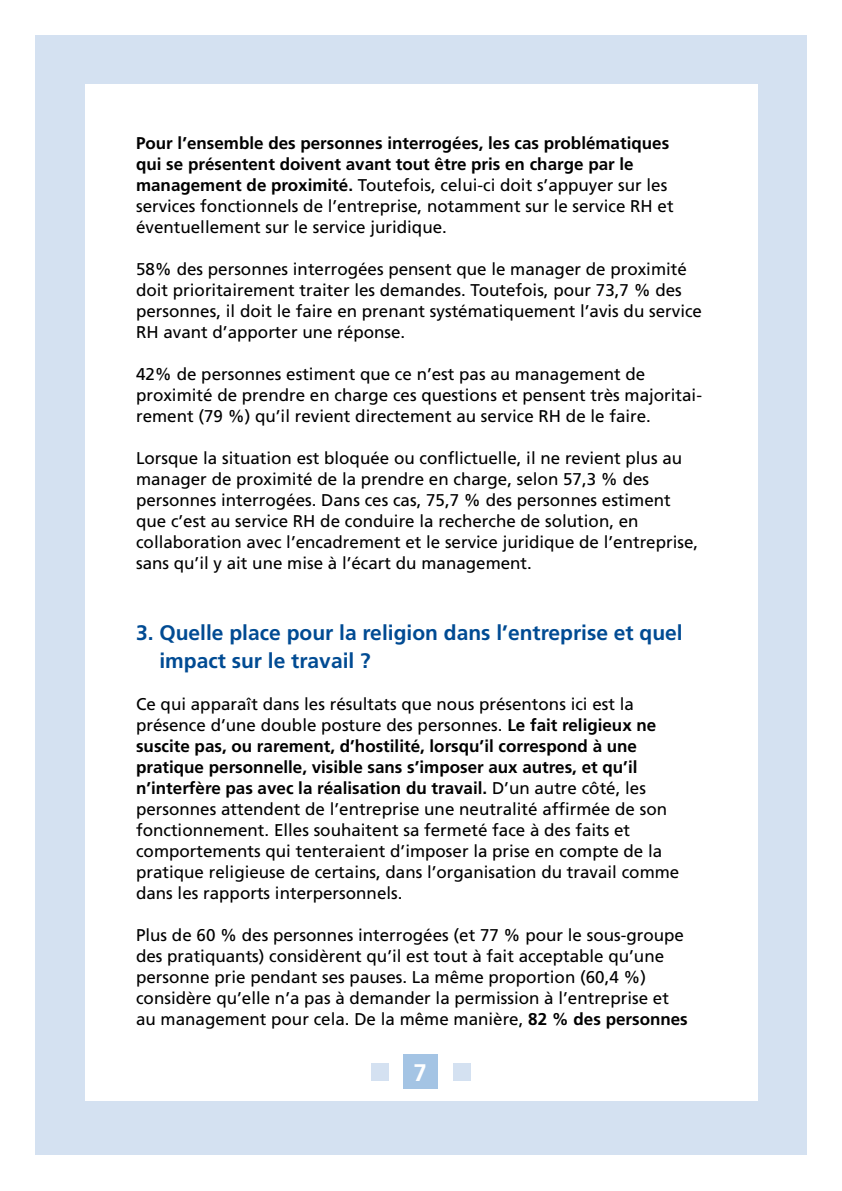
<style>
.page{position:relative;width:842px;height:1191px;background:#fff}
.page>*{position:absolute;margin:0;border:0;box-sizing:border-box;transform-origin:0 0}
.t1{font:700 24px "Frutiger";color:#fff}
.t2{font:700 21px/28px "Frutiger";color:#004b93}
.t3{font:17px/21px "Frutiger";color:#000}
.s1{font-weight:700}
</style>
<div class="page">
<div style="left:35px;top:35px;width:771px;height:1120px;background:#d4e1f1"></div>
<div style="left:85px;top:85px;width:672px;height:1015px;background:#fff"></div>
<div style="left:454px;top:1063px;width:17px;height:17px;background:#d4e1f1"></div>
<div style="left:371px;top:1063px;width:17px;height:17px;background:#d4e1f1"></div>
<div style="left:404px;top:1054px;width:34px;height:35px;background:#a4c4e4"></div>
<p class="t3" style="left:136px;top:133px;width:539px"><span class="s1">Pour l’ensemble des personnes interrogées, les cas problématiques qui se présentent doivent avant tout être pris en charge par le management de proximité.</span> Toutefois, celui-ci doit s’appuyer sur les services fonctionnels de l’entreprise, notamment sur le service RH et éventuellement sur le service juridique.</p>
<p class="t3" style="left:136px;top:259px;width:567px">58% des personnes interrogées pensent que le manager de proximité doit prioritairement traiter les demandes. Toutefois, pour 73,7 % des personnes, il doit le faire en prenant systématiquement l’avis du service RH avant d’apporter une réponse.</p>
<p class="t3" style="left:136px;top:364px;width:567px">42% de personnes estiment que ce n’est pas au management de proximité de prendre en charge ces questions et pensent très majoritai&shy;rement (79 %) qu’il revient directement au service RH de le faire.</p>
<p class="t3" style="left:136px;top:448px;width:564px">Lorsque la situation est bloquée ou conflictuelle, il ne revient plus au manager de proximité de la prendre en charge, selon 57,3 % des personnes interrogées. Dans ces cas, 75,7 % des personnes estiment que c’est au service RH de conduire la recherche de solution, en collaboration avec l’encadrement et le service juridique de l’entreprise, sans qu’il y ait une mise à l’écart du management.</p>
<p class="t2" style="left:159px;top:618px;width:525px;text-indent:-23px">3. Quelle place pour la religion dans l’entreprise et quel impact sur le travail ?</p>
<p class="t3" style="left:136px;top:693px;width:545px">Ce qui apparaît dans les résultats que nous présentons ici est la présence d’une double posture des personnes. <span class="s1">Le fait religieux ne suscite pas, ou rarement, d’hostilité, lorsqu’il correspond à une pratique personnelle, visible sans s’imposer aux autres, et qu’il n’interfère pas avec la réalisation du travail.</span> D’un autre côté, les personnes attendent de l’entreprise une neutralité affirmée de son fonctionnement. Elles souhaitent sa fermeté face à des faits et comportements qui tenteraient d’imposer la prise en compte de la pratique religieuse de certains, dans l’organisation du travail comme dans les rapports interpersonnels.</p>
<p class="t3" style="left:136px;top:924px;width:553px">Plus de 60 % des personnes interrogées (et 77 % pour le sous-groupe des pratiquants) considèrent qu’il est tout à fait acceptable qu’une personne prie pendant ses pauses. La même proportion (60,4 %) considère qu’elle n’a pas à demander la permission à l’entreprise et au management pour cela. De la même manière, <span class="s1">82 % des personnes</span></p>
<h1 class="t1" style="left:414px;top:1058px;width:15px">7</h1>
</div>
